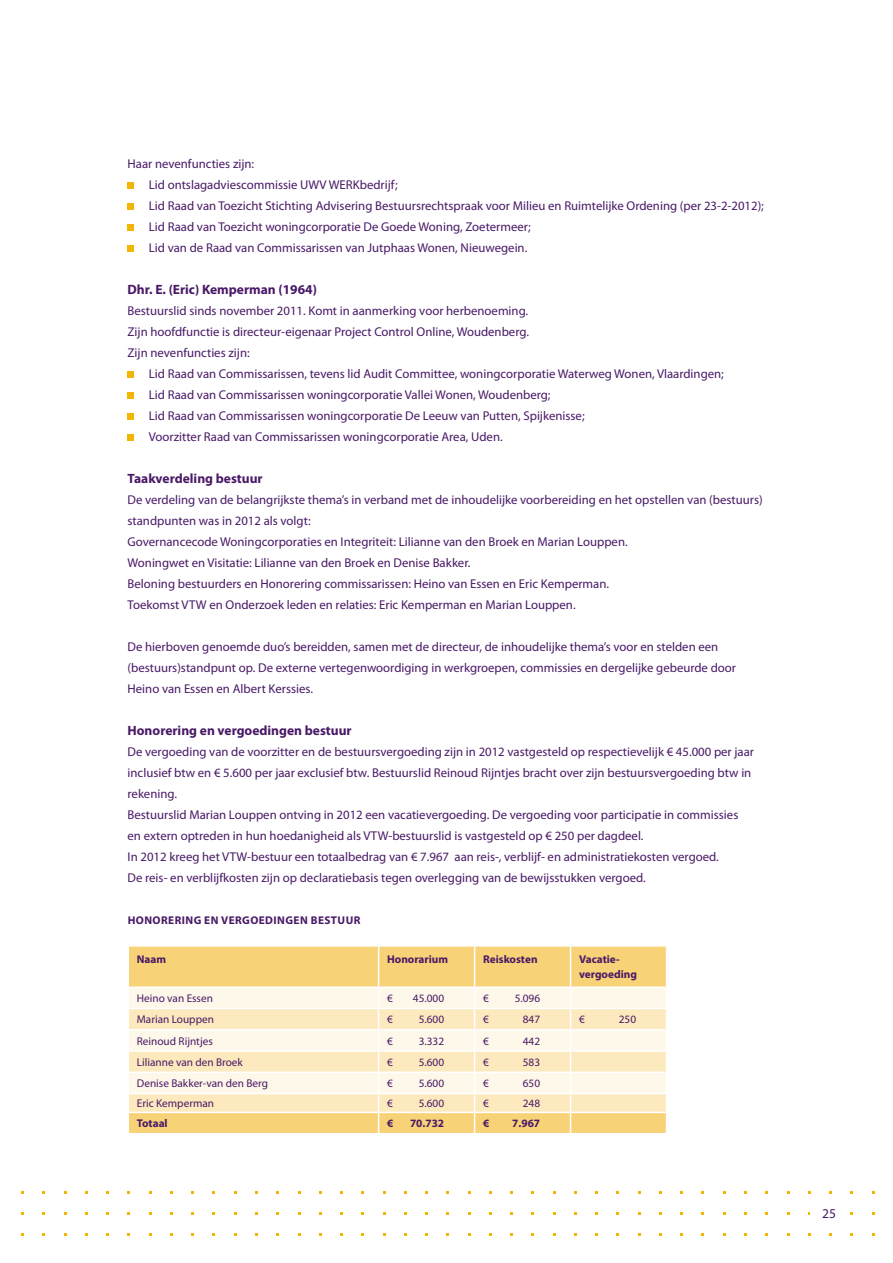
<style>
.page{position:relative;width:893px;height:1263px;background:#fff}
.page>*{position:absolute;margin:0;border:0;box-sizing:border-box;transform-origin:0 0}
.t1{font:700 13.5px "Myriad Pro";color:#491966}
.t2{font:13.5px "Myriad Pro";color:#491966}
.t3{font:12.75px/21px "Myriad Pro";color:#491966}
.t4{font:11.25px "Myriad Pro";color:#491966}
.t5{font:700 11.25px/15px "Myriad Pro";color:#491966}
</style>
<div class="page">
<svg style="left:128px;top:183px;width:6px;height:6px"></svg>
<svg style="left:128px;top:204px;width:6px;height:6px"></svg>
<svg style="left:128px;top:225px;width:6px;height:6px"></svg>
<svg style="left:128px;top:246px;width:6px;height:6px"></svg>
<svg style="left:128px;top:372px;width:6px;height:6px"></svg>
<svg style="left:128px;top:393px;width:6px;height:6px"></svg>
<svg style="left:128px;top:414px;width:6px;height:6px"></svg>
<svg style="left:128px;top:435px;width:6px;height:6px"></svg>
<div style="left:129px;top:947px;width:537px;height:186px;background:#f7d277"></div>
<div style="left:129px;top:988px;width:537px;height:20px;background:#fef8ea"></div>
<svg style="left:129px;top:1009px;width:537px;height:103px;fill:#fce9be"></svg>
<hr style="left:378px;top:947px;width:1px;height:39px;background:#fff">
<hr style="left:474px;top:947px;width:1px;height:39px;background:#fff">
<hr style="left:570px;top:947px;width:1px;height:39px;background:#fff">
<hr style="left:128px;top:986px;width:251px;height:2px;background:#fff">
<hr style="left:379px;top:986px;width:96px;height:2px;background:#fff">
<hr style="left:475px;top:986px;width:96px;height:2px;background:#fff">
<hr style="left:571px;top:986px;width:96px;height:2px;background:#fff">
<hr style="left:128px;top:1008px;width:251px;height:1px;background:#fff">
<hr style="left:379px;top:1008px;width:96px;height:1px;background:#fff">
<hr style="left:475px;top:1008px;width:96px;height:1px;background:#fff">
<hr style="left:571px;top:1008px;width:96px;height:1px;background:#fff">
<hr style="left:128px;top:1029px;width:251px;height:1px;background:#fff">
<hr style="left:379px;top:1029px;width:96px;height:1px;background:#fff">
<hr style="left:475px;top:1029px;width:96px;height:1px;background:#fff">
<hr style="left:571px;top:1029px;width:96px;height:1px;background:#fff">
<hr style="left:128px;top:1050px;width:251px;height:2px;background:#fff">
<hr style="left:379px;top:1050px;width:96px;height:2px;background:#fff">
<hr style="left:475px;top:1050px;width:96px;height:2px;background:#fff">
<hr style="left:571px;top:1050px;width:96px;height:2px;background:#fff">
<hr style="left:128px;top:1071px;width:251px;height:2px;background:#fff">
<hr style="left:379px;top:1071px;width:96px;height:2px;background:#fff">
<hr style="left:475px;top:1071px;width:96px;height:2px;background:#fff">
<hr style="left:571px;top:1071px;width:96px;height:2px;background:#fff">
<hr style="left:128px;top:1093px;width:251px;height:1px;background:#fff">
<hr style="left:379px;top:1093px;width:96px;height:1px;background:#fff">
<hr style="left:475px;top:1093px;width:96px;height:1px;background:#fff">
<hr style="left:571px;top:1093px;width:96px;height:1px;background:#fff">
<hr style="left:128px;top:1112px;width:251px;height:1px;background:#fff">
<hr style="left:379px;top:1112px;width:96px;height:1px;background:#fff">
<svg style="left:378px;top:988px;width:1px;height:145px"></svg>
<hr style="left:475px;top:1112px;width:96px;height:1px;background:#fff">
<svg style="left:474px;top:988px;width:1px;height:145px"></svg>
<hr style="left:571px;top:1112px;width:96px;height:1px;background:#fff">
<svg style="left:570px;top:988px;width:1px;height:145px"></svg>
<p class="t3" style="left:149px;top:153px;width:617px;text-indent:-21px">Haar nevenfuncties zijn:<br>Lid ontslagadviescommissie UWV WERKbedrijf;<br>Lid Raad van Toezicht Stichting Advisering Bestuursrechtspraak voor Milieu en Ruimtelijke Ordening (per 23-2-2012); Lid Raad van Toezicht woningcorporatie De Goede Woning, Zoetermeer;<br>Lid van de Raad van Commissarissen van Jutphaas Wonen, Nieuwegein.</p>
<p class="t1" style="left:128px;top:282px;width:191px">Dhr. E. (Eric) Kemperman (1964)</p>
<p class="t3" style="left:128px;top:300px;width:403px;text-align:justify">Bestuurslid sinds november 2011. Komt in aanmerking voor herbenoeming.<br>Zijn hoofdfunctie is directeur-eigenaar Project Control Online, Woudenberg.<br>Zijn nevenfuncties zijn:</p>
<p class="t3" style="left:149px;top:363px;width:577px">Lid Raad van Commissarissen, tevens lid Audit Committee, woningcorporatie Waterweg Wonen, Vlaardingen; Lid Raad van Commissarissen woningcorporatie Vallei Wonen, Woudenberg;<br>Lid Raad van Commissarissen woningcorporatie De Leeuw van Putten, Spijkenisse;<br>Voorzitter Raad van Commissarissen woningcorporatie Area, Uden.</p>
<p class="t1" style="left:128px;top:471px;width:137px">Taakverdeling bestuur</p>
<p class="t3" style="left:128px;top:489px;width:637px">De verdeling van de belangrijkste thema’s in verband met de inhoudelijke voorbereiding en het opstellen van (bestuurs) standpunten was in 2012 als volgt:<br>Governancecode Woningcorporaties en Integriteit: Lilianne van den Broek en Marian Louppen.<br>Woningwet en Visitatie: Lilianne van den Broek en Denise Bakker.<br>Beloning bestuurders en Honorering commissarissen: Heino van Essen en Eric Kemperman.<br>Toekomst VTW en Onderzoek leden en relaties: Eric Kemperman en Marian Louppen.</p>
<p class="t3" style="left:128px;top:636px;width:610px">De hierboven genoemde duo’s bereidden, samen met de directeur, de inhoudelijke thema’s voor en stelden een (bestuurs)standpunt op. De externe vertegenwoordiging in werkgroepen, commissies en dergelijke gebeurde door<br>Heino van Essen en Albert Kerssies.</p>
<p class="t1" style="left:128px;top:723px;width:226px">Honorering en vergoedingen bestuur</p>
<p class="t3" style="left:128px;top:741px;width:628px">De vergoeding van de voorzitter en de bestuursvergoeding zijn in 2012 vastgesteld op respectievelijk € 45.000 per jaar inclusief btw en € 5.600 per jaar exclusief btw. Bestuurslid Reinoud Rijntjes bracht over zijn bestuursvergoeding btw in rekening.<br>Bestuurslid Marian Louppen ontving in 2012 een vacatievergoeding. De vergoeding voor participatie in commissies en extern optreden in hun hoedanigheid als VTW-bestuurslid is vastgesteld op € 250 per dagdeel.<br>In 2012 kreeg het VTW-bestuur een totaalbedrag van € 7.967 aan reis-, verblijf- en administratiekosten vergoed.<br>De reis- en verblijfkosten zijn op declaratiebasis tegen overlegging van de bewijsstukken vergoed.</p>
<p class="t5" style="left:128px;top:913px;width:41px">Honoreri</p>
<p class="t5" style="left:185px;top:913px;width:44px">ng en verg</p>
<p class="t5" style="left:250px;top:913px;width:68px">oedingen best</p>
<p class="t5" style="left:338px;top:913px;width:22px">uur</p>
<p class="t5" style="left:137px;top:952px;width:31px">Naam</p>
<p class="t5" style="left:387px;top:952px;width:63px">Honorarium</p>
<p class="t5" style="left:483px;top:952px;width:56px">Reiskosten</p>
<p class="t5" style="left:579px;top:952px;width:59px">Vacatie&shy;vergoeding</p>
<p class="t4" style="left:137px;top:992px;width:78px">Heino van Essen</p>
<p class="t4" style="left:387px;top:992px;width:7px">€</p>
<p class="t4" style="left:413px;top:992px;width:33px">45.000</p>
<p class="t4" style="left:483px;top:992px;width:7px">€</p>
<p class="t4" style="left:515px;top:992px;width:27px">5.096</p>
<p class="t4" style="left:137px;top:1013px;width:79px">Marian Louppen</p>
<p class="t4" style="left:387px;top:1013px;width:7px">€</p>
<p class="t4" style="left:419px;top:1013px;width:27px">5.600</p>
<p class="t4" style="left:483px;top:1013px;width:7px">€</p>
<p class="t4" style="left:523px;top:1013px;width:19px">847</p>
<p class="t4" style="left:579px;top:1013px;width:7px">€</p>
<p class="t4" style="left:619px;top:1013px;width:19px">250</p>
<p class="t4" style="left:137px;top:1035px;width:77px">Reinoud Rijntjes</p>
<p class="t4" style="left:387px;top:1035px;width:7px">€</p>
<p class="t4" style="left:419px;top:1035px;width:27px">3.332</p>
<p class="t4" style="left:483px;top:1035px;width:7px">€</p>
<p class="t4" style="left:523px;top:1035px;width:19px">442</p>
<p class="t4" style="left:137px;top:1056px;width:107px">Lilianne van den Broek</p>
<p class="t4" style="left:387px;top:1056px;width:7px">€</p>
<p class="t4" style="left:419px;top:1056px;width:27px">5.600</p>
<p class="t4" style="left:483px;top:1056px;width:7px">€</p>
<p class="t4" style="left:523px;top:1056px;width:19px">583</p>
<p class="t4" style="left:137px;top:1077px;width:133px">Denise Bakker-van den Berg</p>
<p class="t4" style="left:387px;top:1077px;width:7px">€</p>
<p class="t4" style="left:419px;top:1077px;width:27px">5.600</p>
<p class="t4" style="left:483px;top:1077px;width:7px">€</p>
<p class="t4" style="left:523px;top:1077px;width:19px">650</p>
<p class="t4" style="left:137px;top:1097px;width:79px">Eric Kemperman</p>
<p class="t4" style="left:387px;top:1097px;width:7px">€</p>
<p class="t4" style="left:419px;top:1097px;width:27px">5.600</p>
<p class="t4" style="left:483px;top:1097px;width:7px">€</p>
<p class="t4" style="left:523px;top:1097px;width:19px">248</p>
<p class="t5" style="left:137px;top:1116px;width:32px">Totaal</p>
<p class="t5" style="left:387px;top:1116px;width:8px">€</p>
<p class="t5" style="left:410px;top:1116px;width:36px">70.732</p>
<p class="t5" style="left:483px;top:1116px;width:8px">€</p>
<p class="t5" style="left:512px;top:1116px;width:29px">7.967</p>
<p class="t2" style="left:822px;top:1206px;width:16px">25</p>
</div>
